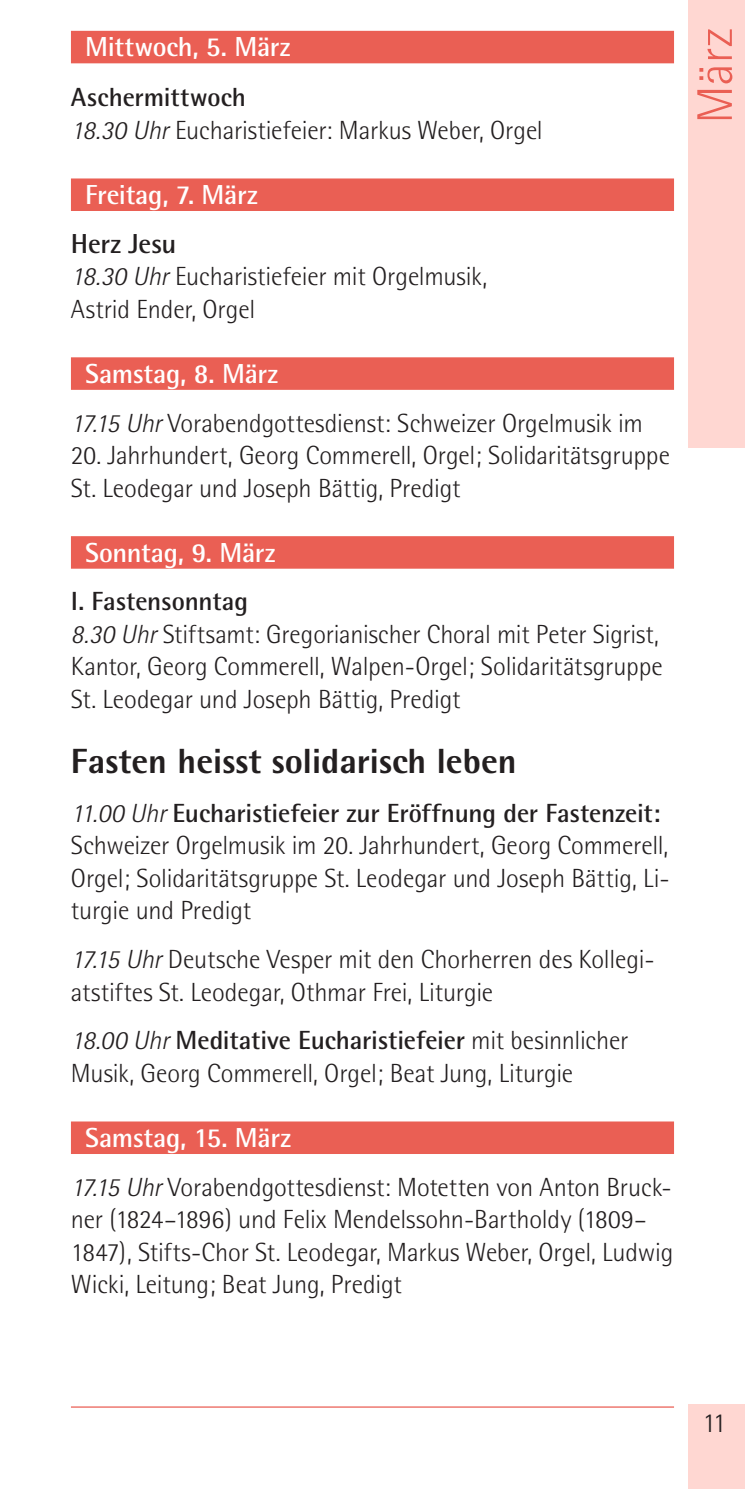
<style>
.page{position:relative;width:745px;height:1489px;background:#fff}
.page>*{position:absolute;margin:0;border:0;box-sizing:border-box;transform-origin:0 0}
.t1{font:300 50px "Rotis Semi Sans";color:#ea5f54}
.t2{font:800 35px "Rotis Semi Sans";color:#231f20}
.t3{font:700 27.5px "Rotis Semi Sans";letter-spacing:-.01em;color:#fff}
.t4{font:700 27.5px "Rotis Semi Sans";letter-spacing:-.005em;color:#231f20}
.t5{font:300 27.5px "Rotis Semi Sans";color:#231f20}
.t6{font:300 26.25px/32.5px "Rotis Semi Sans";letter-spacing:-.005em;color:#231f20}
.s1{font-weight:700}
.s2{font-style:italic}
</style>
<div class="page">
<div style="left:687px;top:1403px;width:57px;height:85px;background:#ffd7d2"></div>
<div style="left:687px;top:0;width:57px;height:448px;background:#ffd7d2"></div>
<hr style="left:71px;top:1406px;width:602px;height:1px;background:#ea5f54">
<div style="left:71px;top:31px;width:602px;height:32px;background:#ea5f54"></div>
<div style="left:71px;top:178px;width:602px;height:33px;background:#ea5f54"></div>
<div style="left:71px;top:357px;width:602px;height:33px;background:#ea5f54"></div>
<div style="left:71px;top:536px;width:602px;height:32px;background:#ea5f54"></div>
<div style="left:71px;top:1121px;width:602px;height:32px;background:#ea5f54"></div>
<p class="t3" style="left:85px;top:30px;width:207px">Mittwoch, 5. März</p>
<p class="t6" style="left:71px;top:81px;width:473px"><span class="s1">Aschermittwoch<br></span><span class="s2">18.30 Uhr</span> Eucharistiefeier: Markus Weber, Orgel</p>
<p class="t3" style="left:85px;top:178px;width:174px">Freitag, 7. März</p>
<p class="t4" style="left:71px;top:226px;width:107px">Herz Jesu</p>
<p class="t6" style="left:71px;top:260px;width:417px"><span class="s2">18.30 Uhr</span> Eucharistiefeier mit Orgelmusik,<br>Astrid Ender, Orgel</p>
<p class="t3" style="left:85px;top:356px;width:194px">Samstag, 8. März</p>
<p class="t6" style="left:71px;top:406px;width:573px"><span class="s2">17.15 Uhr</span> Vorabendgottesdienst: Schweizer Orgelmusik im</p>
<p class="t6" style="left:71px;top:439px;width:600px">20. Jahrhundert, Georg Commerell, Orgel; Solidaritätsgruppe<br>St. Leodegar und Joseph Bättig, Predigt</p>
<p class="t3" style="left:85px;top:535px;width:192px">Sonntag, 9. März</p>
<p class="t6" style="left:71px;top:585px;width:593px"><span class="s1">I. Fastensonntag<br></span><span class="s2">8.30 Uhr</span> Stiftsamt: Gregorianischer Choral mit Peter Sigrist, Kantor, Georg Commerell, Walpen-Orgel; Solidaritätsgruppe St. Leodegar und Joseph Bättig, Predigt</p>
<h2 class="t2" style="left:71px;top:738px;width:447px">Fasten heisst solidarisch leben</h2>
<p class="t6" style="left:71px;top:796px;width:599px"><span class="s2">11.00 Uhr</span> <span class="s1">Eucharistiefeier zur Eröffnung der Fastenzeit:<br></span>Schweizer Orgelmusik im 20. Jahrhundert, Georg Commerell, Orgel; Solidaritätsgruppe St. Leodegar und Joseph Bättig, Li&shy;turgie und Predigt</p>
<p class="t6" style="left:71px;top:942px;width:584px"><span class="s2">17.15 Uhr</span> Deutsche Vesper mit den Chorherren des Kollegi&shy;atstiftes St. Leodegar, Othmar Frei, Liturgie</p>
<p class="t6" style="left:71px;top:1024px;width:558px"><span class="s2">18.00 Uhr</span> <span class="s1">Meditative Eucharistiefeier</span> mit besinnlicher<br>Musik, Georg Commerell, Orgel; Beat Jung, Liturgie</p>
<p class="t3" style="left:85px;top:1120px;width:207px">Samstag, 15. März</p>
<p class="t6" style="left:71px;top:1170px;width:603px"><span class="s2">17.15 Uhr</span> Vorabendgottesdienst: Motetten von Anton Bruck&shy;ner (1824–1896) und Felix Mendelssohn-Bartholdy (1809– 1847), Stifts-Chor St. Leodegar, Markus Weber, Orgel, Ludwig Wicki, Leitung; Beat Jung, Predigt</p>
<h1 class="t1" style="left:685px;top:123px;width:97px;rotate:-90deg">März</h1>
<p class="t5" style="left:702px;top:1406px;width:25px">11</p>
</div>
